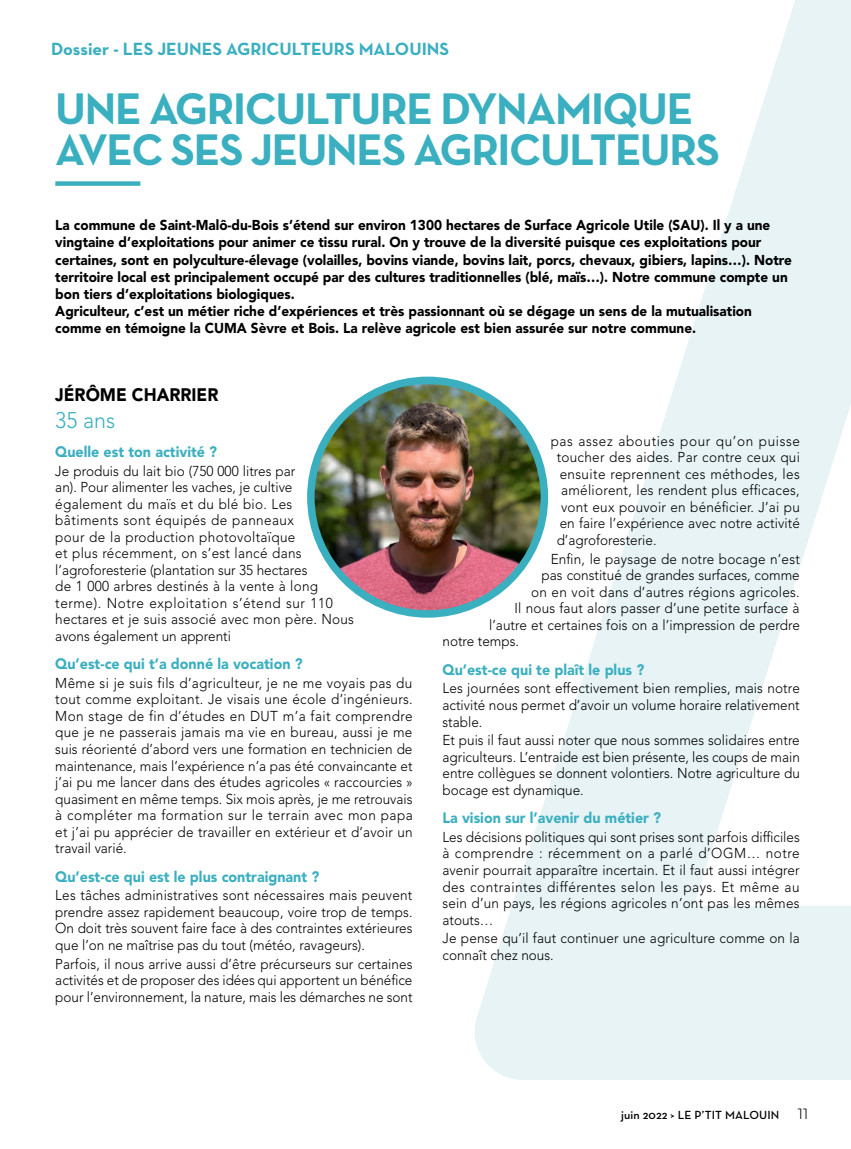
<style>
.page{position:relative;width:851px;height:1149px;background:#fff}
.page>*{position:absolute;margin:0;border:0;box-sizing:border-box;transform-origin:0 0}
.t1{font:700 45px/40.5px "Neutra Text";letter-spacing:-.03em;color:#3aafc0}
.t2{font:300 22.5px "Avenir LT Std";color:#3aafc0;scale:.95 1}
.t3{font:700 18px "Neutra Text";color:#3aafc0}
.t4{font:900 18px "Avenir LT";color:#000;scale:.95 1}
.t5{font:900 15px "Avenir LT Std";color:#3aafc0;scale:.95 1}
.t6{font:300 14.25px/16.5px "Avenir LT Std";letter-spacing:.01em;color:#000;text-align:justify;scale:.95 1}
.t7{font:900 14.25px/17.1px "Avenir LT";color:#000;scale:.95 1}
.t8{font:300 14.25px "Avenir LT Std";letter-spacing:.045em;color:#000;scale:.95 1}
.t9{font:600 12px "Neutra Text";letter-spacing:.01em;color:#000}
.s1{font-weight:300;font-size:21px}
</style>
<div class="page">
<svg style="left:472px;top:0;width:378px;height:1079px;fill:#e7f3f5"></svg>
<div style="left:55px;top:181px;width:85px;height:5px;background:#3aafc0"></div>
<img style="left:311px;top:380px;width:233px;height:233px;border-radius:117px">
<div style="left:307px;top:376px;width:241px;height:241px;border:8px solid #3aafc0;border-radius:50%"></div>
<p class="t3" style="left:51px;top:38px;width:399px">Dossier - LES JEUNES AGRICULTEURS MALOUINS</p>
<h1 class="t1" style="left:55px;top:88px;width:666px">UNE AGRICULTURE DYNAMIQUE<br>AVEC SES JEUNES AGRICULTEURS</h1>
<p class="t7" style="left:55px;top:217px;width:776px">La commune de Saint-Malô-du-Bois s’étend sur environ 1300 hectares de Surface Agricole Utile (SAU). Il y a une vingtaine d’exploitations pour animer ce tissu rural. On y trouve de la diversité puisque ces exploitations pour certaines, sont en polyculture-élevage (volailles, bovins viande, bovins lait, porcs, chevaux, gibiers, lapins…). Notre territoire local est principalement occupé par des cultures traditionnelles (blé, maïs…). Notre commune compte un bon tiers d’exploitations biologiques.<br>Agriculteur, c’est un métier riche d’expériences et très passionnant où se dégage un sens de la mutualisation comme en témoigne la CUMA Sèvre et Bois. La relève agricole est bien assurée sur notre commune.</p>
<p class="t4" style="left:55px;top:384px;width:173px">JÉRÔME CHARRIER</p>
<h2 class="t2" style="left:55px;top:407px;width:65px">35 ans</h2>
<p class="t5" style="left:55px;top:442px;width:172px">Quelle est ton activité ?</p>
<p class="t6" style="left:55px;top:462px;width:316px;text-align:left">Je produis du lait bio (750 000 litres par<br>an). Pour alimenter les vaches, je cultive également du maïs et du blé bio. Les bâtiments sont équipés de panneaux<br>pour de la production photovoltaïque<br>et plus récemment, on s’est lancé dans l’agroforesterie (plantation sur 35 hectares<br>de 1 000 arbres destinés à la vente à long terme). Notre exploitation s’étend sur 110 hectares et je suis associé avec mon père. Nous avons également un apprenti</p>
<p class="t5" style="left:55px;top:654px;width:262px">Qu’est-ce qui t’a donné la vocation ?</p>
<p class="t6" style="left:55px;top:674px;width:378px">Même si je suis fils d’agriculteur, je ne me voyais pas du tout comme exploitant. Je visais une école d’ingénieurs.<br>Mon stage de fin d’études en DUT m’a fait comprendre que je ne passerais jamais ma vie en bureau, aussi je me suis réorienté d’abord vers une formation en technicien de maintenance, mais l’expérience n’a pas été convaincante et j’ai pu me lancer dans des études agricoles « raccourcies » quasiment en même temps. Six mois après, je me retrouvais à compléter ma formation sur le terrain avec mon papa et j’ai pu apprécier de travailler en extérieur et d’avoir un travail varié.</p>
<p class="t5" style="left:55px;top:867px;width:279px">Qu’est-ce qui est le plus contraignant ?</p>
<p class="t6" style="left:55px;top:887px;width:377px">Les tâches administratives sont nécessaires mais peuvent prendre assez rapidement beaucoup, voire trop de temps.<br>On doit très souvent faire face à des contraintes extérieures que l’on ne maîtrise pas du tout (météo, ravageurs).</p>
<p class="t6" style="left:55px;top:955px;width:377px">Parfois, il nous arrive aussi d’être précurseurs sur certaines activités et de proposer des idées qui apportent un bénéfice pour l’environnement, la nature, mais les démarches ne sont</p>
<p class="t8" style="left:550px;top:432px;width:264px">pas assez abouties pour qu’on puisse</p>
<p class="t6" style="left:556px;top:449px;width:257px">toucher des aides. Par contre ceux qui</p>
<p class="t6" style="left:559px;top:465px;width:254px">ensuite reprennent ces méthodes, les</p>
<p class="t6" style="left:561px;top:482px;width:252px">améliorent, les rendent plus efficaces,</p>
<p class="t6" style="left:561px;top:498px;width:253px">vont eux pouvoir en bénéficier. J’ai pu</p>
<p class="t6" style="left:559px;top:515px;width:254px">en faire l’expérience avec notre activité</p>
<p class="t6" style="left:556px;top:531px;width:107px">d’agroforesterie.</p>
<p class="t6" style="left:550px;top:550px;width:264px">Enfin, le paysage de notre bocage n’est</p>
<p class="t6" style="left:541px;top:567px;width:273px">pas constitué de grandes surfaces, comme</p>
<p class="t6" style="left:531px;top:583px;width:284px">on en voit dans d’autres régions agricoles.</p>
<p class="t6" style="left:514px;top:600px;width:301px">Il nous faut alors passer d’une petite surface à</p>
<p class="t6" style="left:489px;top:616px;width:328px">l’autre et certaines fois on a l’impression de perdre</p>
<p class="t6" style="left:442px;top:633px;width:82px">notre temps.</p>
<p class="t5" style="left:442px;top:660px;width:214px">Qu’est-ce qui te plaît le plus ?</p>
<p class="t6" style="left:442px;top:680px;width:377px">Les journées sont effectivement bien remplies, mais notre activité nous permet d’avoir un volume horaire relativement stable.</p>
<p class="t6" style="left:442px;top:731px;width:377px">Et puis il faut aussi noter que nous sommes solidaires entre agriculteurs. L’entraide est bien présente, les coups de main entre collègues se donnent volontiers. Notre agriculture du bocage est dynamique.</p>
<p class="t5" style="left:442px;top:808px;width:231px">La vision sur l’avenir du métier ?</p>
<p class="t6" style="left:442px;top:828px;width:377px">Les décisions politiques qui sont prises sont parfois difficiles à comprendre : récemment on a parlé d’OGM… notre avenir pourrait apparaître incertain. Et il faut aussi intégrer des contraintes différentes selon les pays. Et même au sein d’un pays, les régions agricoles n’ont pas les mêmes atouts…</p>
<p class="t6" style="left:442px;top:929px;width:377px">Je pense qu’il faut continuer une agriculture comme on la connaît chez nous.</p>
<p class="t9" style="left:621px;top:1107px;width:189px">juin 2022 &gt; LE P’TIT MALOUIN <span class="s1">11</span></p>
</div>
